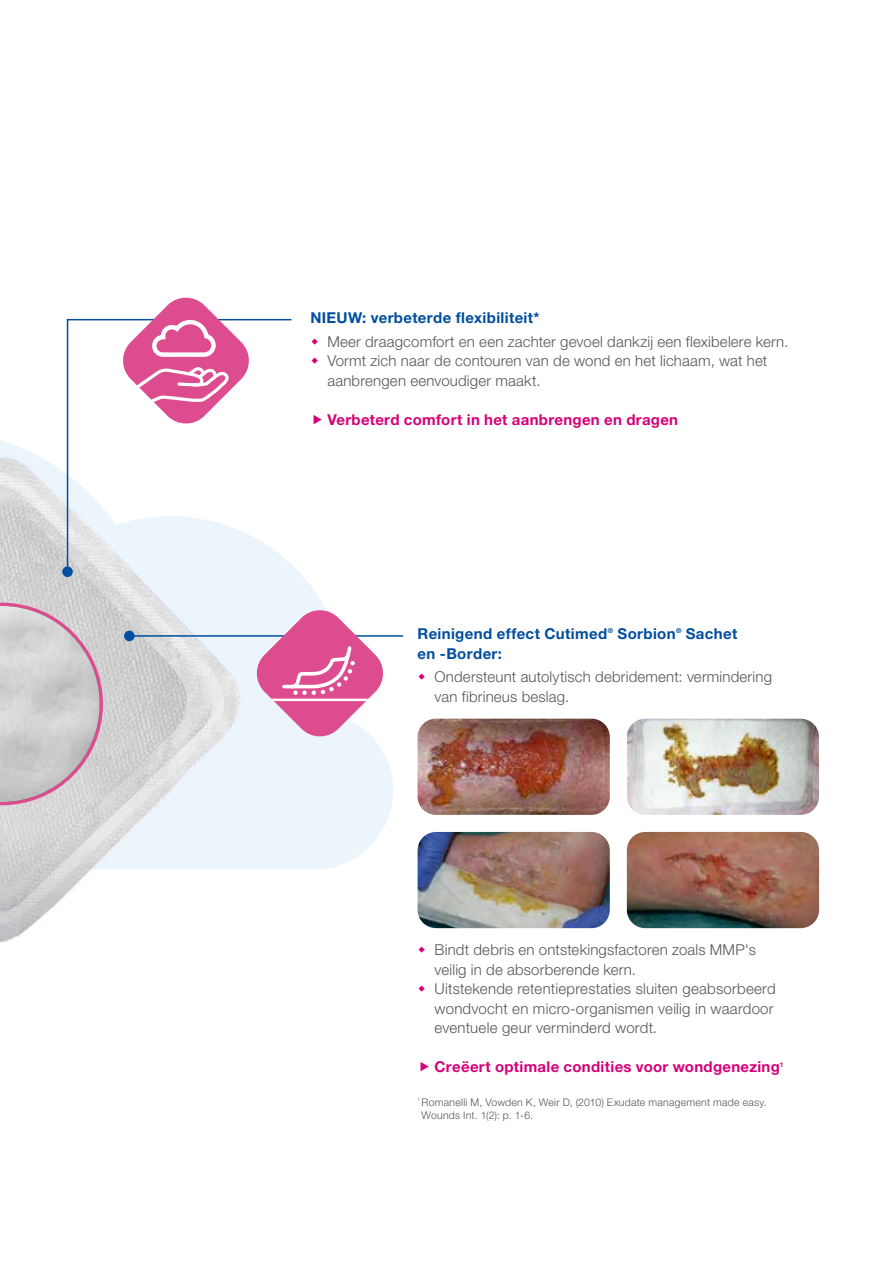
<style>
.page{position:relative;width:893px;height:1263px;background:#fff}
.page>*{position:absolute;margin:0;border:0;box-sizing:border-box;transform-origin:0 0}
.t1{font:300 15px/19.5px "Helvetica Neue LT Std";letter-spacing:.015em;color:#565656}
.t2{font:700 15px "Helvetica Neue LT Std";letter-spacing:.02em;color:#d60079}
.t3{font:700 15px "Helvetica Neue LT Std";letter-spacing:.025em;color:#004e9e}
.t4{font:300 10.5px/13.5px "Helvetica Neue LT Std";letter-spacing:.025em;color:#565656}
.t5{font:700 6.75px "Helvetica Neue LT Std";color:#004e9e}
.t6{font:700 6.75px "Helvetica Neue LT Std";color:#d60079}
</style>
<div class="page">
<svg style="left:0;top:440px;width:393px;height:417px"></svg>
<img style="left:0;top:441px;width:357px;height:502px">
<svg style="left:0;top:603px;width:103px;height:202px"></svg>
<img style="left:0;top:606px;width:100px;height:196px">
<div style="left:310px;top:312px;width:489px;height:148px;background:#fff"></div>
<svg style="left:66px;top:318px;width:227px;height:255px"></svg>
<div style="left:62px;top:566px;width:11px;height:11px;background:#004e9e;border-radius:50%"></div>
<hr style="left:129px;top:635px;width:274px;height:2px;background:#004e9e">
<div style="left:124px;top:631px;width:11px;height:10px;background:#004e9e;border-radius:50%"></div>
<svg style="left:123px;top:298px;width:126px;height:125px"></svg>
<img style="left:418px;top:719px;width:192px;height:96px">
<img style="left:418px;top:832px;width:192px;height:96px">
<img style="left:627px;top:719px;width:192px;height:96px">
<img style="left:627px;top:832px;width:192px;height:96px">
<svg style="left:254px;top:608px;width:132px;height:131px"></svg>
<p class="t3" style="left:310px;top:308px;width:231px">NIEUW: verbeterde flexibiliteit*</p>
<p class="t1" style="left:327px;top:331px;width:462px">Meer draagcomfort en een zachter gevoel dankzij een flexibelere kern.<br>Vormt zich naar de contouren van de wond en het lichaam, wat het aanbrengen eenvoudiger maakt.</p>
<p class="t2" style="left:327px;top:410px;width:352px">Verbeterd comfort in het aanbrengen en dragen</p>
<p class="t3" style="left:418px;top:624px;width:191px">Reinigend effect Cutimed</p>
<p class="t5" style="left:608px;top:627px;width:7px">®</p>
<p class="t3" style="left:618px;top:624px;width:60px">Sorbion</p>
<p class="t5" style="left:676px;top:627px;width:7px">®</p>
<p class="t3" style="left:686px;top:624px;width:53px">Sachet</p>
<p class="t3" style="left:418px;top:644px;width:86px">en -Border:</p>
<p class="t1" style="left:435px;top:667px;width:339px">Ondersteunt autolytisch debridement: vermindering van fibrineus beslag.</p>
<p class="t1" style="left:435px;top:940px;width:343px">Bindt debris en ontstekingsfactoren zoals MMP's veilig in de absorberende kern.<br>Uitstekende retentieprestaties sluiten geabsorbeerd wondvocht en micro-organismen veilig in waardoor eventuele geur verminderd wordt.</p>
<p class="t2" style="left:435px;top:1058px;width:347px">Creëert optimale condities voor wondgenezing</p>
<p class="t6" style="left:780px;top:1060px;width:5px">1</p>
<p class="t4" style="left:422px;top:1095px;width:347px;text-indent:-4px"><sup>1</sup> Romanelli M, Vowden K, Weir D, (2010) Exudate management made easy.<br>Wounds Int. 1(2): p. 1-6.</p>
</div>
